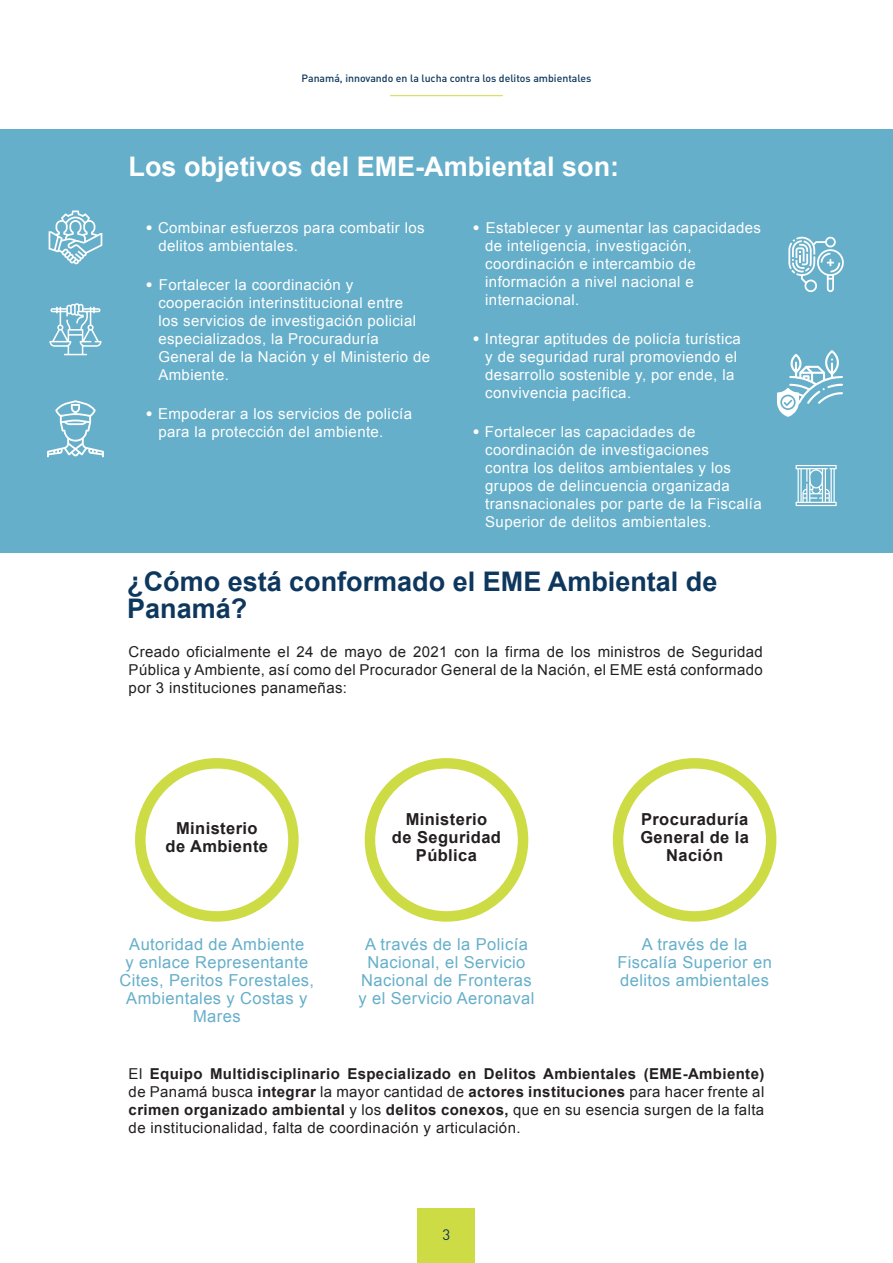
<style>
.page{position:relative;width:893px;height:1263px;background:#fff}
.page>*{position:absolute;margin:0;border:0;box-sizing:border-box;transform-origin:0 0}
.Título_Apartado{font:700 27px/27px "Arial";color:#0e375e}
.Título_Apartado-2{font:700 27px "Arial";color:#fff}
.parrafo{font:16.5px/18px "Arial";letter-spacing:.025em;color:#66afca;text-align:center}
.parrafo-2{font:700 16.5px/18px "Arial";letter-spacing:.025em;color:#231f20;text-align:center}
.bullets{font:15px/18px "Arial";letter-spacing:.025em;color:#fff}
.parrafo-3{font:700 15px/18px "Arial";letter-spacing:.025em;color:#231f20;text-align:justify}
.parrafo-4{font:15px/18px "Arial";letter-spacing:.025em;color:#231f20;text-align:justify}
.t1{font:15px "DIN Pro";color:#0e375e}
.t2{font:500 10.5px "DIN Pro";color:#0e375e}
.s1{font-weight:900}
.s2{font-weight:400}
</style>
<div class="page">
<hr style="left:390px;top:95px;width:113px;height:1px;background:#cddc44">
<div style="left:0;top:129px;width:893px;height:424px;background:#66afca"></div>
<svg style="left:49px;top:210px;width:53px;height:54px"></svg>
<svg style="left:49px;top:303px;width:53px;height:52px"></svg>
<svg style="left:47px;top:400px;width:57px;height:57px"></svg>
<svg style="left:788px;top:236px;width:56px;height:56px"></svg>
<svg style="left:777px;top:350px;width:66px;height:67px"></svg>
<svg style="left:796px;top:465px;width:41px;height:41px"></svg>
<div style="left:135px;top:758px;width:164px;height:164px;border:10px solid #cddc44;border-radius:50%"></div>
<div style="left:365px;top:758px;width:163px;height:164px;border:10px solid #cddc44;border-radius:50%"></div>
<div style="left:613px;top:758px;width:163px;height:164px;border:10px solid #cddc44;border-radius:50%"></div>
<div style="left:418px;top:1209px;width:57px;height:54px;background:#cddc44"></div>
<p class="t2" style="left:302px;top:72px;width:291px">Panamá, innovando en la lucha contra los delitos ambientales</p>
<p class="Título_Apartado-2" style="left:129px;top:149px;width:492px">Los objetivos del EME-Ambiental son:</p>
<p class="bullets" style="left:158px;top:218px;width:268px;text-indent:-13px"><span class="s1">•</span> Combinar esfuerzos para combatir los delitos ambientales.</p>
<p class="bullets" style="left:158px;top:276px;width:273px;text-indent:-13px"><span class="s1">•</span> Fortalecer la coordinación y cooperación interinstitucional entre<br>los servicios de investigación policial especializados, la Procuraduría<br>General de la Nación y el Ministerio de<br>Ambiente.</p>
<p class="bullets" style="left:158px;top:405px;width:255px;text-indent:-13px"><span class="s1">•</span> Empoderar a los servicios de policía para la protección del ambiente.</p>
<p class="bullets" style="left:485px;top:218px;width:277px;text-indent:-13px"><span class="s1">•</span> Establecer y aumentar las capacidades de inteligencia, investigación, coordinación e intercambio de información a nivel nacional e internacional.</p>
<p class="bullets" style="left:485px;top:330px;width:257px;text-indent:-13px"><span class="s1">•</span> Integrar aptitudes de policía turística y de seguridad rural promoviendo el desarrollo sostenible y, por ende, la convivencia pacífica.</p>
<p class="bullets" style="left:485px;top:423px;width:278px;text-indent:-13px"><span class="s1">•</span> Fortalecer las capacidades de coordinación de investigaciones<br>contra los delitos ambientales y los grupos de delincuencia organizada transnacionales por parte de la Fiscalía Superior de delitos ambientales.</p>
<p class="Título_Apartado" style="left:127px;top:569px;width:592px">¿Cómo está conformado el EME Ambiental de<br>Panamá?</p>
<p class="parrafo-4" style="left:129px;top:643px;width:636px">Creado oficialmente el 24 de mayo de 2021 con la firma de los ministros de Seguridad Pública y Ambiente, así como del Procurador General de la Nación, el EME está conformado por 3 instituciones panameñas:</p>
<p class="parrafo-2" style="left:166px;top:820px;width:104px">Ministerio de Ambiente</p>
<p class="parrafo-2" style="left:392px;top:811px;width:111px">Ministerio<br>de Seguridad<br>Pública</p>
<p class="parrafo" style="left:120px;top:935px;width:196px">Autoridad de Ambiente<br>y enlace Representante<br>Cites, Peritos Forestales,<br>Ambientales y Costas y<br>Mares</p>
<p class="parrafo" style="left:358px;top:935px;width:177px">A través de la Policía<br>Nacional, el Servicio<br>Nacional de Fronteras y el Servicio Aeronaval</p>
<p class="parrafo-2" style="left:640px;top:811px;width:110px">Procuraduría<br>General de la<br>Nación</p>
<p class="parrafo" style="left:617px;top:935px;width:156px">A través de la<br>Fiscalía Superior en delitos ambientales</p>
<p class="parrafo-3" style="left:129px;top:1065px;width:637px"><span class="s2">El</span> Equipo Multidisciplinario Especializado en Delitos Ambientales (EME-Ambiente) <span class="s2">de Panamá busca</span> integrar <span class="s2">la mayor cantidad de</span> actores instituciones <span class="s2">para hacer frente al </span>crimen organizado ambiental <span class="s2">y los</span> delitos conexos, <span class="s2">que en su esencia surgen de la falta de institucionalidad, falta de coordinación y articulación.</span></p>
<p class="t1" style="left:443px;top:1222px;width:9px">3</p>
</div>
